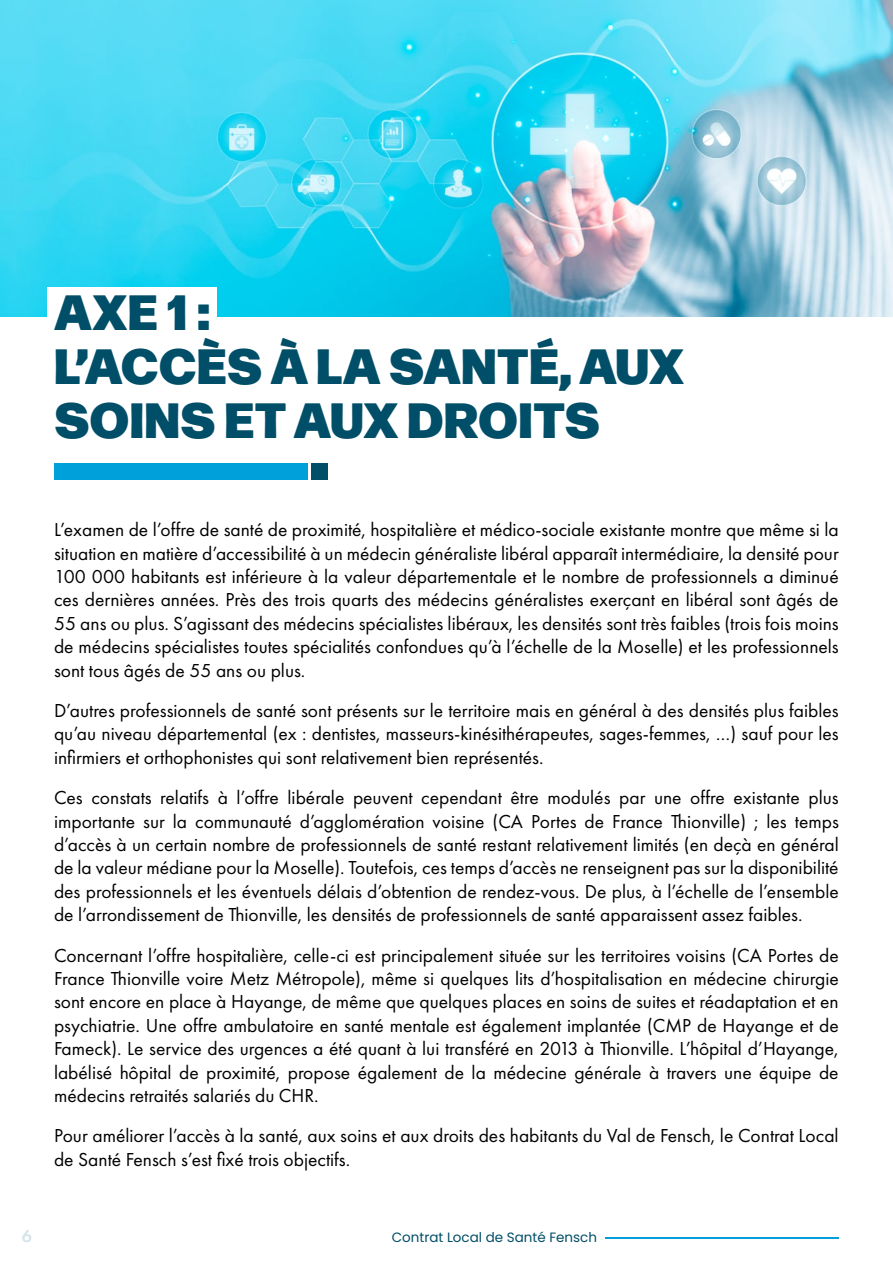
<style>
.page{position:relative;width:893px;height:1263px;background:#fff}
.page>*{position:absolute;margin:0;border:0;box-sizing:border-box;transform-origin:0 0}
.t1{font:900 49.5px/54px "Forma DJR Text";color:#004e67}
.t2{font:19.5px/23.4px "Futura PT";color:#000;text-align:justify}
.t3{font:600 18px "Futura PT";color:#d6e4eb}
.t4{font:13.5px "Poppins";color:#004e67}
</style>
<div class="page">
<hr style="left:605px;top:1237px;width:234px;height:2px;background:#00a0da">
<img style="left:0;top:0;width:893px;height:316px">
<div style="left:54px;top:464px;width:253px;height:16px;background:#00a0da"></div>
<div style="left:311px;top:464px;width:17px;height:16px;background:#004e67"></div>
<div style="left:48px;top:287px;width:169px;height:56px;background:#fff"></div>
<h1 class="t1" style="left:54px;top:281px;width:632px">AXE 1 :<br>L’ACCÈS À LA SANTÉ, AUX<br>SOINS ET AUX DROITS</h1>
<p class="t2" style="left:54px;top:518px;width:786px">L’examen de l’offre de santé de proximité, hospitalière et médico-sociale existante montre que même si la situation en matière d’accessibilité à un médecin généraliste libéral apparaît intermédiaire, la densité pour 100 000 habitants est inférieure à la valeur départementale et le nombre de professionnels a diminué ces dernières années. Près des trois quarts des médecins généralistes exerçant en libéral sont âgés de 55 ans ou plus. S’agissant des médecins spécialistes libéraux, les densités sont très faibles (trois fois moins de médecins spécialistes toutes spécialités confondues qu’à l’échelle de la Moselle) et les professionnels sont tous âgés de 55 ans ou plus.</p>
<p class="t2" style="left:54px;top:699px;width:786px">D’autres professionnels de santé sont présents sur le territoire mais en général à des densités plus faibles qu’au niveau départemental (ex : dentistes, masseurs-kinésithérapeutes, sages-femmes, …) sauf pour les infirmiers et orthophonistes qui sont relativement bien représentés.</p>
<p class="t2" style="left:54px;top:786px;width:786px">Ces constats relatifs à l’offre libérale peuvent cependant être modulés par une offre existante plus importante sur la communauté d’agglomération voisine (CA Portes de France Thionville) ; les temps d’accès à un certain nombre de professionnels de santé restant relativement limités (en deçà en général de la valeur médiane pour la Moselle). Toutefois, ces temps d’accès ne renseignent pas sur la disponibilité des professionnels et les éventuels délais d’obtention de rendez-vous. De plus, à l’échelle de l’ensemble de l’arrondissement de Thionville, les densités de professionnels de santé apparaissent assez faibles.</p>
<p class="t2" style="left:54px;top:943px;width:786px">Concernant l’offre hospitalière, celle-ci est principalement située sur les territoires voisins (CA Portes de France Thionville voire Metz Métropole), même si quelques lits d’hospitalisation en médecine chirurgie sont encore en place à Hayange, de même que quelques places en soins de suites et réadaptation et en psychiatrie. Une offre ambulatoire en santé mentale est également implantée (CMP de Hayange et de Fameck). Le service des urgences a été quant à lui transféré en 2013 à Thionville. L’hôpital d’Hayange, labélisé hôpital de proximité, propose également de la médecine générale à travers une équipe de médecins retraités salariés du CHR.</p>
<p class="t2" style="left:54px;top:1124px;width:786px">Pour améliorer l’accès à la santé, aux soins et aux droits des habitants du Val de Fensch, le Contrat Local de Santé Fensch s’est fixé trois objectifs.</p>
<p class="t3" style="left:22px;top:1225px;width:12px">6</p>
<p class="t4" style="left:392px;top:1230px;width:207px">Contrat Local de Santé Fensch</p>
</div>
